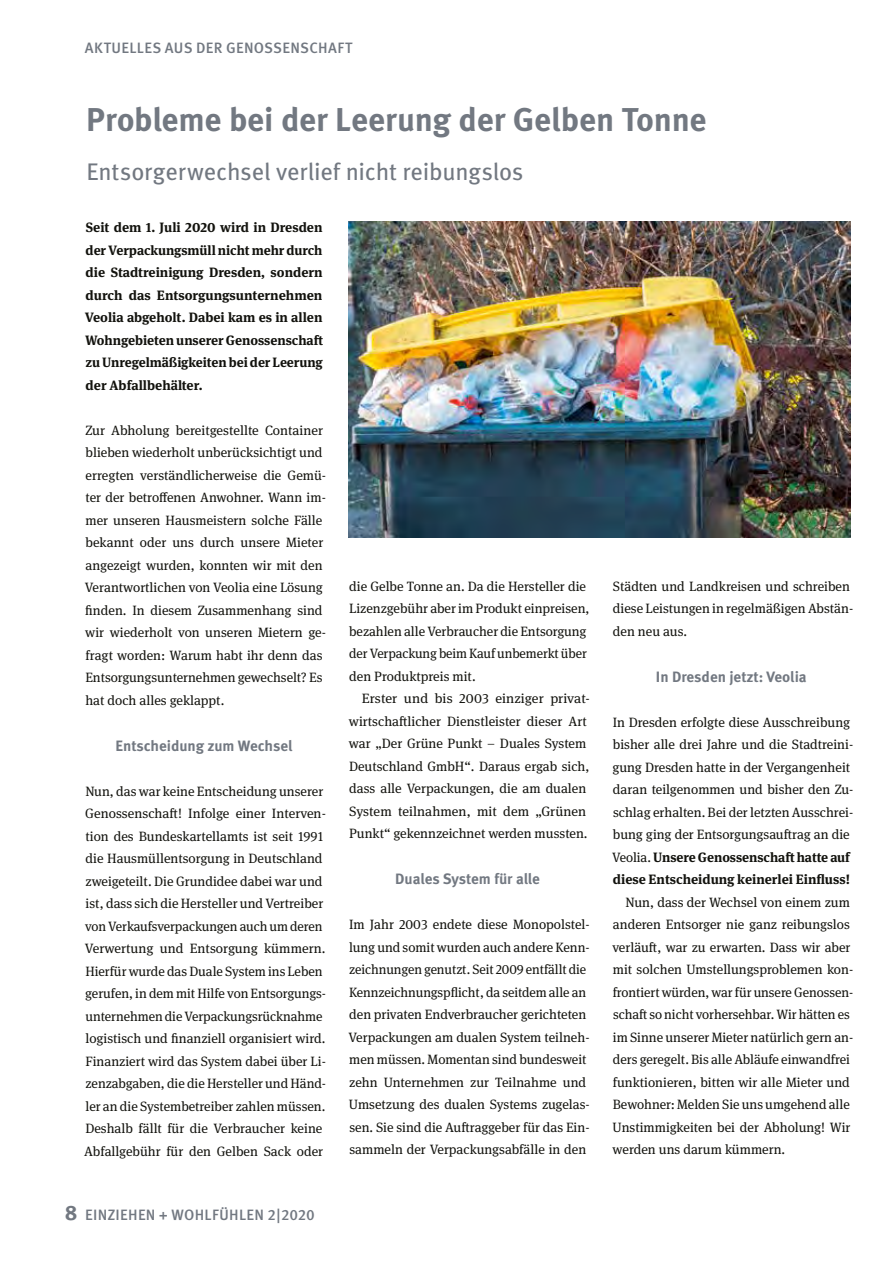
<style>
.page{position:relative;width:893px;height:1263px;background:#fff}
.page>*{position:absolute;margin:0;border:0;box-sizing:border-box;transform-origin:0 0}
.t1{font:700 33px "Meta Pro";letter-spacing:-.01em;color:#727881}
.t2{font:24px "Meta Pro";letter-spacing:-.01em;color:#727881}
.t3{font:700 15px "Meta Pro";letter-spacing:-.005em;color:#727881}
.t4{font:500 15px "Meta Pro";letter-spacing:.02em;color:#727881}
.t5{font:13.5px/22.5px "Meta Serif Pro";color:#12120d}
.t6{font:700 13.5px/22.5px "Meta Serif Pro";letter-spacing:-.005em;color:#12120d;text-align:justify}
.s1{font-weight:700}
.s2{font-weight:700;font-size:21px}
</style>
<div class="page">
<img style="left:349px;top:222px;width:501px;height:316px">
<p class="t4" style="left:85px;top:39px;width:269px">AKTUELLES AUS DER GENOSSENSCHAFT</p>
<h1 class="t1" style="left:86px;top:99px;width:622px">Probleme bei der Leerung der Gelben Tonne</h1>
<h2 class="t2" style="left:86px;top:156px;width:439px">Entsorgerwechsel verlief nicht reibungslos</h2>
<p class="t6" style="left:85px;top:215px;width:240px">Seit dem 1. Juli 2020 wird in Dresden der Verpackungsmüll nicht mehr durch die Stadtreinigung Dresden, sondern durch das Entsorgungsunternehmen Veolia abgeholt. Dabei kam es in allen Wohngebieten unserer Genossenschaft zu Unregelmäßigkeiten bei der Leerung der Abfallbehälter.</p>
<p class="t5" style="left:85px;top:418px;width:243px">Zur Abholung bereitgestellte Container blieben wiederholt unberücksichtigt und erregten verständlicherweise die Gemü&shy;ter der betroffenen Anwohner. Wann im&shy;mer unseren Hausmeistern solche Fälle bekannt oder uns durch unsere Mieter angezeigt wurden, konnten wir mit den Verantwortlichen von Veolia eine Lösung finden. In diesem Zusammenhang sind wir wiederholt von unseren Mietern ge&shy;fragt worden: Warum habt ihr denn das Entsorgungsunternehmen gewechselt? Es hat doch alles geklappt.</p>
<p class="t3" style="left:116px;top:736px;width:178px">Entscheidung zum Wechsel</p>
<p class="t5" style="left:84px;top:779px;width:243px">Nun, das war keine Entscheidung unserer Genossenschaft! Infolge einer Interven&shy;tion des Bundeskartellamts ist seit 1991 die Hausmüllentsorgung in Deutschland zweigeteilt. Die Grundidee dabei war und ist, dass sich die Hersteller und Vertreiber von Verkaufsverpackungen auch um deren Verwertung und Entsorgung kümmern.<br>Hierfür wurde das Duale System ins Leben gerufen, in dem mit Hilfe von Entsorgungs&shy;unternehmen die Verpackungsrücknahme logistisch und finanziell organisiert wird.<br>Finanziert wird das System dabei über Li&shy;zenzabgaben, die die Hersteller und Händ&shy;ler an die Systembetreiber zahlen müssen.<br>Deshalb fällt für die Verbraucher keine Abfallgebühr für den Gelben Sack oder</p>
<p class="t5" style="left:349px;top:574px;width:242px">die Gelbe Tonne an. Da die Hersteller die Lizenzgebühr aber im Produkt einpreisen, bezahlen alle Verbraucher die Entsorgung der Verpackung beim Kauf unbemerkt über den Produktpreis mit.</p>
<p class="t5" style="left:349px;top:687px;width:242px;text-indent:13px">Erster und bis 2003 einziger privat&shy;wirtschaftlicher Dienstleister dieser Art war „Der Grüne Punkt – Duales System Deutschland GmbH“. Daraus ergab sich, dass alle Verpackungen, die am dualen System teilnahmen, mit dem „Grünen Punkt“ gekennzeichnet werden mussten.</p>
<p class="t3" style="left:395px;top:870px;width:146px">Duales System für alle</p>
<p class="t5" style="left:348px;top:913px;width:243px">Im Jahr 2003 endete diese Monopolstel&shy;lung und somit wurden auch andere Kenn&shy;zeichnungen genutzt. Seit 2009 entfällt die Kennzeichnungspflicht, da seitdem alle an den privaten Endverbraucher gerichteten Verpackungen am dualen System teilneh&shy;men müssen. Momentan sind bundesweit zehn Unternehmen zur Teilnahme und Umsetzung des dualen Systems zugelas&shy;sen. Sie sind die Auftraggeber für das Ein&shy;sammeln der Verpackungsabfälle in den</p>
<p class="t5" style="left:613px;top:574px;width:242px">Städten und Landkreisen und schreiben diese Leistungen in regelmäßigen Abstän&shy;den neu aus.</p>
<p class="t3" style="left:656px;top:667px;width:152px">In Dresden jetzt: Veolia</p>
<p class="t5" style="left:612px;top:710px;width:243px">In Dresden erfolgte diese Ausschreibung bisher alle drei Jahre und die Stadtreini&shy;gung Dresden hatte in der Vergangenheit daran teilgenommen und bisher den Zu&shy;schlag erhalten. Bei der letzten Ausschrei&shy;bung ging der Entsorgungsauftrag an die Veolia. <span class="s1">Unsere Genossenschaft hatte auf diese Entscheidung keinerlei Einfluss!</span></p>
<p class="t5" style="left:612px;top:890px;width:242px;text-indent:13px">Nun, dass der Wechsel von einem zum anderen Entsorger nie ganz reibungslos verläuft, war zu erwarten. Dass wir aber mit solchen Umstellungsproblemen kon&shy;frontiert würden, war für unsere Genossen&shy;schaft so nicht vorhersehbar. Wir hätten es im Sinne unserer Mieter natürlich gern an&shy;ders geregelt. Bis alle Abläufe einwandfrei funktionieren, bitten wir alle Mieter und Bewohner: Melden Sie uns umgehend alle Unstimmigkeiten bei der Abholung! Wir werden uns darum kümmern.</p>
<p class="t4" style="left:65px;top:1206px;width:252px"><span class="s2">8</span> EINZIEHEN + WOHLFÜHLEN 2|2020</p>
</div>
